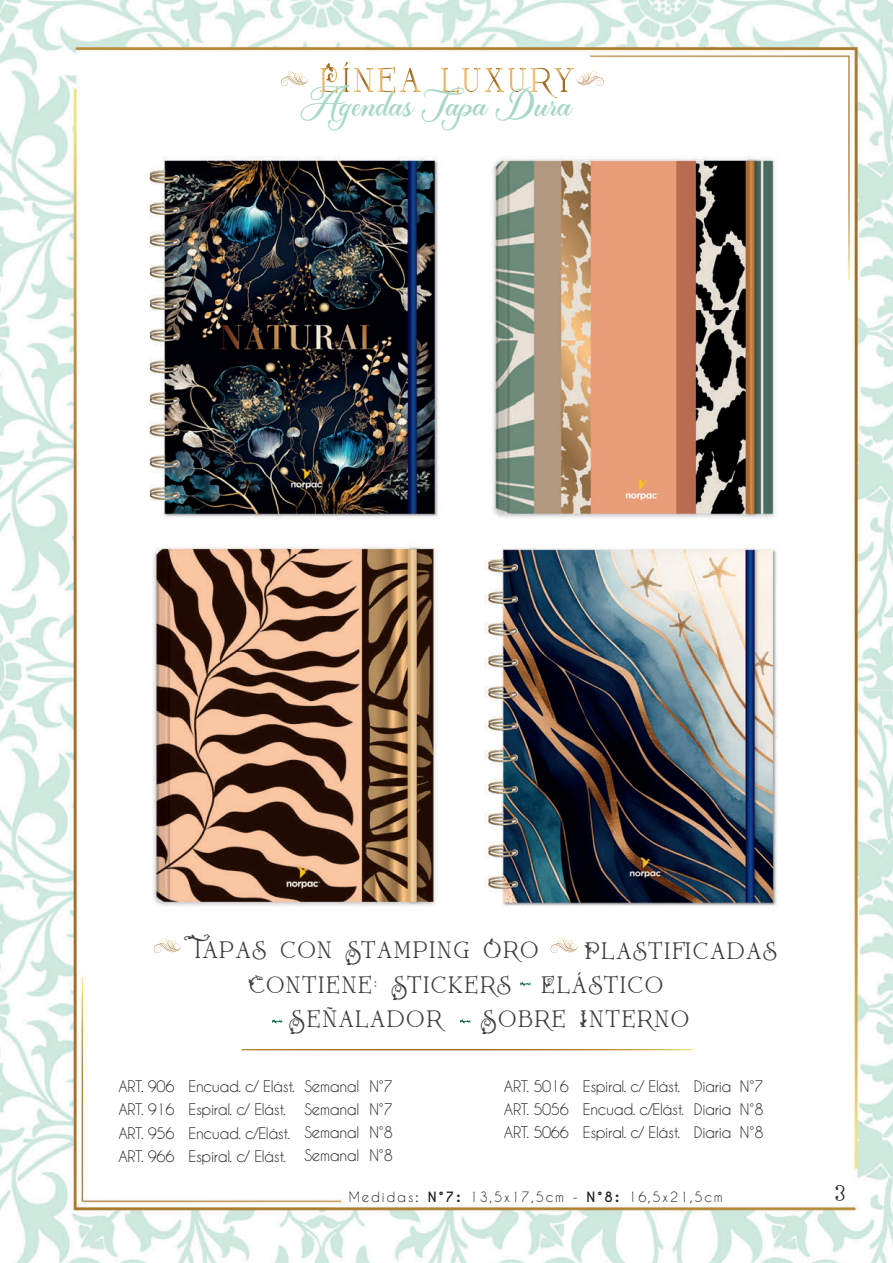
<style>
.page{position:relative;width:893px;height:1263px;background:#fff}
.page>*{position:absolute;margin:0;border:0;box-sizing:border-box;transform-origin:0 0}
.t1{font:48px "Madina";color:#a6d8c4}
.t2{font:27px "Rostley PERSONALUSEONLY";letter-spacing:.085em;color:#3e3e3f}
.t3{font:15px/23.2px "Caviar Dreams";letter-spacing:-.025em;color:#231f20;text-align:justify}
.t4{font:13.35px "Caviar Dreams";letter-spacing:.135em;color:#231f20}
.s1{font-size:18px}
.s2{font-weight:700}
.s3{font-weight:700;font-size:18px}
</style>
<div class="page">
<img style="left:0;top:0;width:893px;height:1263px">
<svg style="left:835px;top:1183px;width:10px;height:20px"></svg>
<svg style="left:242px;top:1049px;width:451px;height:1px"></svg>
<svg style="left:154px;top:938px;width:27px;height:15px"></svg>
<svg style="left:550px;top:938px;width:28px;height:15px"></svg>
<svg style="left:520px;top:981px;width:10px;height:5px"></svg>
<svg style="left:460px;top:1019px;width:10px;height:5px"></svg>
<svg style="left:272px;top:1019px;width:10px;height:5px"></svg>
<svg style="left:320px;top:62px;width:17px;height:31px"></svg>
<svg style="left:343px;top:62px;width:77px;height:31px"></svg>
<svg style="left:281px;top:71px;width:27px;height:15px"></svg>
<svg style="left:441px;top:68px;width:163px;height:31px"></svg>
<h1 class="t1" style="left:301px;top:72px;width:272px">Agendas Tapa Dura</h1>
<h2 class="t2" style="left:195px;top:930px;width:344px">TAPAS CON STAMPING ORO</h2>
<h2 class="t2" style="left:584px;top:930px;width:194px">PLASTIFICADAS</h2>
<h2 class="t2" style="left:248px;top:965px;width:416px">CONTIENE: STICKERS ELÁSTICO</h2>
<h2 class="t2" style="left:289px;top:999px;width:154px">SEÑALADOR</h2>
<h2 class="t2" style="left:481px;top:999px;width:210px">SOBRE INTERNO</h2>
<p class="t3" style="left:119px;top:1074px;width:178px;text-align:left">ART. 906 Encuad. c/ Elást.<br>ART. 916 Espiral. c/ Elást.<br>ART. 956 Encuad. c/Elást.<br>ART. 966 Espiral. c/ Elást.</p>
<p class="t3" style="left:305px;top:1074px;width:56px">Semanal Semanal Semanal Semanal</p>
<p class="t3" style="left:369px;top:1074px;width:25px">N°7<br>N°7<br>N°8<br>N°8</p>
<p class="t3" style="left:504px;top:1074px;width:182px;text-align:left">ART. 5016 Espiral. c/ Elást.<br>ART. 5056 Encuad. c/Elást.<br>ART. 5066 Espiral. c/ Elást.</p>
<p class="t3" style="left:694px;top:1074px;width:39px">Diaria Diaria Diaria</p>
<p class="t3" style="left:740px;top:1074px;width:25px">N°7<br>N°8<br>N°8</p>
<p class="t4" style="left:349px;top:1188px;width:375px">Medidas<span class="s1">:</span> <span class="s2">N°7</span><span class="s3">:</span> 13,5x17,5cm - <span class="s2">N°8</span><span class="s3">:</span> 16,5x21,5cm</p>
</div>
